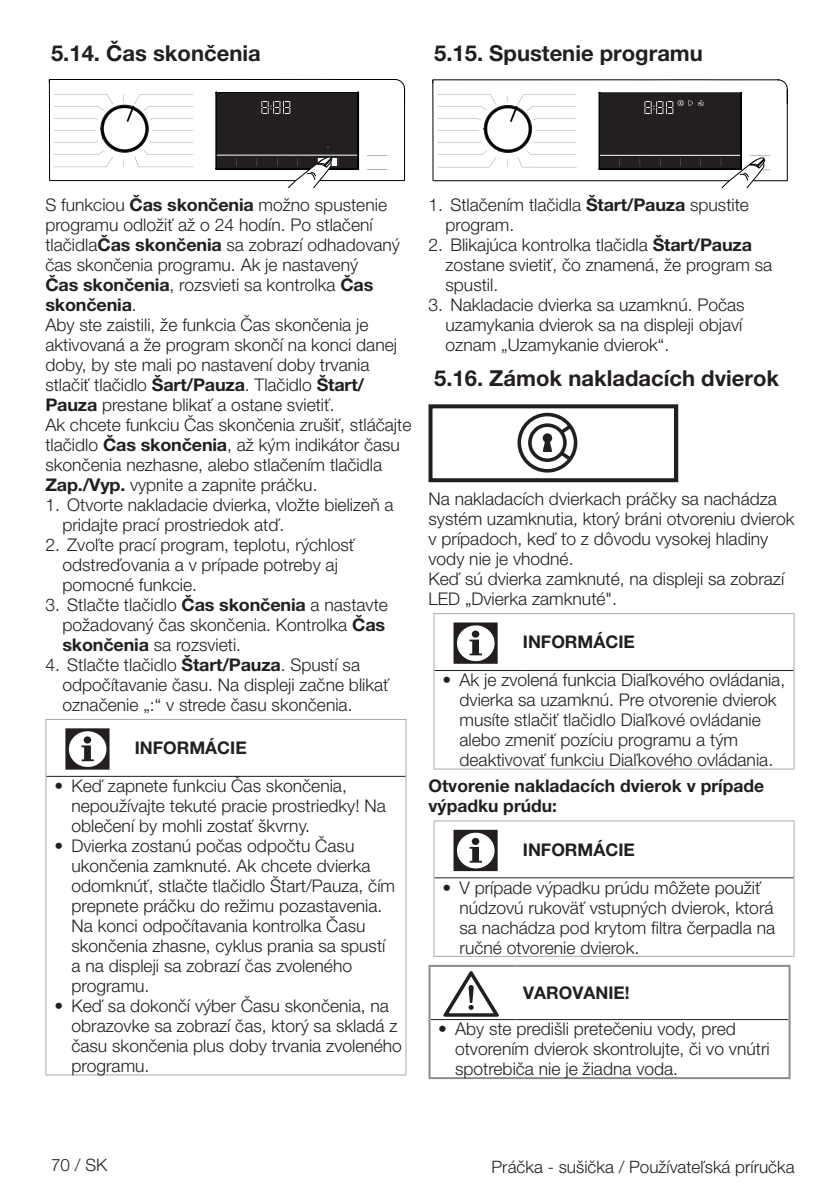
<style>
.page{position:relative;width:840px;height:1191px;background:#fff}
.page>*{position:absolute;margin:0;border:0;box-sizing:border-box;transform-origin:0 0}
.t1{font:60.8px "ZIWARNUN";color:#231f20;scale:1.05 1}
.t2{font:57px "ZIWARNUN";color:#231f20;scale:1.05 1}
.Konu_Baslik_ic{font:700 22px "Helvetica Neue LT Pro";color:#231f20}
.Normal_Yazi{font:300 17.4px/20px "Helvetica Neue LT Pro";color:#231f20}
.Girintili_Yazi{font:300 17.4px/20px "Helvetica Neue LT Pro";color:#231f20}
.Normal_Yazi_Bold__10{font:700 17.4px/20px "Helvetica Neue LT Pro";color:#231f20}
.TEHLİKE{font:700 17.4px "Helvetica Neue LT Pro";color:#231f20}
.t3{font:300 17.2px "Helvetica Neue LT Pro";color:#231f20}
.t4{font:300 6.6px "Soho Gothic Pro";color:#fff}
.s1{font-weight:700}
</style>
<div class="page">
<svg style="left:49px;top:79px;width:355px;height:109px"></svg>
<hr style="left:405px;top:776px;width:1px;height:298px;background:#a8a9ad">
<hr style="left:46px;top:776px;width:86px;height:1px;background:#231f20">
<hr style="left:132px;top:776px;width:273px;height:1px;background:#231f20">
<hr style="left:45px;top:719px;width:87px;height:1px;background:#a8a9ad">
<hr style="left:45px;top:720px;width:1px;height:56px;background:#a8a9ad">
<hr style="left:132px;top:719px;width:274px;height:1px;background:#a8a9ad">
<hr style="left:405px;top:720px;width:1px;height:56px;background:#a8a9ad">
<hr style="left:45px;top:776px;width:1px;height:298px;background:#a8a9ad">
<hr style="left:45px;top:1074px;width:87px;height:1px;background:#a8a9ad">
<hr style="left:132px;top:1074px;width:274px;height:1px;background:#a8a9ad">
<svg style="left:432px;top:79px;width:355px;height:109px"></svg>
<svg style="left:517px;top:412px;width:61px;height:61px"></svg>
<div style="left:428px;top:404px;width:249px;height:78px;border:4px solid #231f20"></div>
<hr style="left:793px;top:670px;width:1px;height:98px;background:#a8a9ad">
<hr style="left:434px;top:670px;width:85px;height:1px;background:#231f20">
<hr style="left:519px;top:670px;width:274px;height:1px;background:#231f20">
<hr style="left:433px;top:613px;width:86px;height:1px;background:#a8a9ad">
<hr style="left:433px;top:614px;width:1px;height:56px;background:#a8a9ad">
<hr style="left:519px;top:613px;width:275px;height:1px;background:#a8a9ad">
<hr style="left:793px;top:614px;width:1px;height:56px;background:#a8a9ad">
<hr style="left:433px;top:670px;width:1px;height:98px;background:#a8a9ad">
<hr style="left:433px;top:768px;width:86px;height:1px;background:#a8a9ad">
<hr style="left:519px;top:768px;width:275px;height:1px;background:#a8a9ad">
<hr style="left:793px;top:878px;width:1px;height:78px;background:#a8a9ad">
<hr style="left:434px;top:877px;width:85px;height:1px;background:#231f20">
<hr style="left:519px;top:877px;width:274px;height:1px;background:#231f20">
<hr style="left:433px;top:820px;width:86px;height:1px;background:#a8a9ad">
<hr style="left:433px;top:821px;width:1px;height:57px;background:#a8a9ad">
<hr style="left:519px;top:820px;width:275px;height:1px;background:#a8a9ad">
<hr style="left:793px;top:821px;width:1px;height:57px;background:#a8a9ad">
<hr style="left:433px;top:878px;width:1px;height:78px;background:#a8a9ad">
<hr style="left:433px;top:956px;width:86px;height:1px;background:#a8a9ad">
<hr style="left:519px;top:956px;width:275px;height:1px;background:#a8a9ad">
<hr style="left:788px;top:1019px;width:2px;height:58px;background:#8a8c8f">
<hr style="left:430px;top:1019px;width:85px;height:1px;background:#231f20">
<hr style="left:515px;top:1019px;width:273px;height:1px;background:#231f20">
<hr style="left:428px;top:965px;width:87px;height:2px;background:#8a8c8f">
<hr style="left:428px;top:967px;width:2px;height:52px;background:#8a8c8f">
<hr style="left:515px;top:965px;width:275px;height:2px;background:#8a8c8f">
<hr style="left:788px;top:967px;width:2px;height:52px;background:#8a8c8f">
<hr style="left:428px;top:1019px;width:2px;height:58px;background:#8a8c8f">
<hr style="left:428px;top:1077px;width:87px;height:2px;background:#8a8c8f">
<hr style="left:515px;top:1077px;width:275px;height:2px;background:#8a8c8f">
<p class="Konu_Baslik_ic" style="left:51px;top:40px;width:211px">5.14. Čas skončenia</p>
<p class="Konu_Baslik_ic" style="left:434px;top:40px;width:270px">5.15. Spustenie programu</p>
<p class="t4" style="left:326px;top:141px;width:4px">-</p>
<p class="Normal_Yazi" style="left:45px;top:194px;width:356px">S funkciou <span class="s1">Čas skončenia</span> možno spustenie programu odložiť až o 24 hodín. Po stlačení tlačidla<span class="s1">Čas skončenia</span> sa zobrazí odhadovaný čas skončenia programu. Ak je nastavený<br><span class="s1">Čas skončenia</span>, rozsvieti sa kontrolka <span class="s1">Čas skončenia</span>.</p>
<p class="Normal_Yazi" style="left:45px;top:314px;width:353px">Aby ste zaistili, že funkcia Čas skončenia je aktivovaná a že program skončí na konci danej doby, by ste mali po nastavení doby trvania stlačiť tlačidlo <span class="s1">Šart/Pauza</span>. Tlačidlo <span class="s1">Štart/ Pauza</span> prestane blikať a ostane svietiť.</p>
<p class="Normal_Yazi" style="left:45px;top:414px;width:367px">Ak chcete funkciu Čas skončenia zrušiť, stláčajte tlačidlo <span class="s1">Čas skončenia</span>, až kým indikátor času skončenia nezhasne, alebo stlačením tlačidla <span class="s1">Zap./Vyp.</span> vypnite a zapnite práčku.</p>
<p class="Girintili_Yazi" style="left:62px;top:494px;width:332px;text-indent:-17px">1. Otvorte nakladacie dvierka, vložte bielizeň a pridajte prací prostriedok atď.</p>
<p class="Girintili_Yazi" style="left:62px;top:534px;width:293px;text-indent:-17px">2. Zvoľte prací program, teplotu, rýchlosť odstreďovania a v prípade potreby aj pomocné funkcie.</p>
<p class="Girintili_Yazi" style="left:62px;top:594px;width:327px;text-indent:-17px">3. Stlačte tlačidlo <span class="s1">Čas skončenia</span> a nastavte požadovaný čas skončenia. Kontrolka <span class="s1">Čas skončenia</span> sa rozsvieti.</p>
<p class="Girintili_Yazi" style="left:62px;top:654px;width:328px;text-indent:-17px">4. Stlačte tlačidlo <span class="s1">Štart/Pauza</span>. Spustí sa odpočítavanie času. Na displeji začne blikať označenie „:“ v strede času skončenia.</p>
<p class="t1" style="left:62px;top:717px;width:53px">C</p>
<p class="TEHLİKE" style="left:135px;top:737px;width:113px">INFORMÁCIE</p>
<p class="Normal_Yazi" style="left:71px;top:775px;width:316px;text-indent:-17px">• Keď zapnete funkciu Čas skončenia, nepoužívajte tekuté pracie prostriedky! Na oblečení by mohli zostať škvrny.</p>
<p class="Normal_Yazi" style="left:71px;top:835px;width:325px;text-indent:-17px">• Dvierka zostanú počas odpočtu Času ukončenia zamknuté. Ak chcete dvierka odomknúť, stlačte tlačidlo Štart/Pauza, čím prepnete práčku do režimu pozastavenia.<br>Na konci odpočítavania kontrolka Času skončenia zhasne, cyklus prania sa spustí a na displeji sa zobrazí čas zvoleného programu.</p>
<p class="Normal_Yazi" style="left:71px;top:995px;width:332px;text-indent:-17px">• Keď sa dokončí výber Času skončenia, na obrazovke sa zobrazí čas, ktorý sa skladá z času skončenia plus doby trvania zvoleného programu.</p>
<p class="Girintili_Yazi" style="left:445px;top:194px;width:305px;text-indent:-17px">1. Stlačením tlačidla <span class="s1">Štart/Pauza</span> spustite program.</p>
<p class="Girintili_Yazi" style="left:445px;top:234px;width:328px;text-indent:-17px">2. Blikajúca kontrolka tlačidla <span class="s1">Štart/Pauza </span>zostane svietiť, čo znamená, že program sa spustil.</p>
<p class="Girintili_Yazi" style="left:445px;top:294px;width:300px;text-indent:-17px">3. Nakladacie dvierka sa uzamknú. Počas uzamykania dvierok sa na displeji objaví oznam „Uzamykanie dvierok“.</p>
<p class="Konu_Baslik_ic" style="left:434px;top:365px;width:346px">5.16. Zámok nakladacích dvierok</p>
<p class="Normal_Yazi" style="left:428px;top:488px;width:367px">Na nakladacích dvierkach práčky sa nachádza systém uzamknutia, ktorý bráni otvoreniu dvierok v prípadoch, keď to z dôvodu vysokej hladiny vody nie je vhodné.</p>
<p class="Normal_Yazi" style="left:428px;top:568px;width:357px">Keď sú dvierka zamknuté, na displeji sa zobrazí<br>LED „Dvierka zamknuté".</p>
<p class="t1" style="left:449px;top:611px;width:53px">C</p>
<p class="TEHLİKE" style="left:522px;top:631px;width:113px">INFORMÁCIE</p>
<p class="Normal_Yazi" style="left:459px;top:669px;width:327px;text-indent:-17px">• Ak je zvolená funkcia Diaľkového ovládania, dvierka sa uzamknú. Pre otvorenie dvierok musíte stlačiť tlačidlo Diaľkové ovládanie alebo zmeniť pozíciu programu a tým deaktivovať funkciu Diaľkového ovládania.</p>
<p class="Normal_Yazi_Bold__10" style="left:428px;top:776px;width:337px">Otvorenie nakladacích dvierok v prípade výpadku prúdu:</p>
<p class="t1" style="left:449px;top:818px;width:53px">C</p>
<p class="TEHLİKE" style="left:522px;top:839px;width:113px">INFORMÁCIE</p>
<p class="Normal_Yazi" style="left:459px;top:877px;width:317px;text-indent:-17px">• V prípade výpadku prúdu môžete použiť núdzovú rukoväť vstupných dvierok, ktorá sa nachádza pod krytom filtra čerpadla na ručné otvorenie dvierok.</p>
<p class="t2" style="left:443px;top:963px;width:57px">A</p>
<p class="TEHLİKE" style="left:523px;top:982px;width:108px">VAROVANIE!</p>
<p class="Normal_Yazi" style="left:455px;top:1018px;width:316px;text-indent:-17px">• Aby ste predišli pretečeniu vody, pred otvorením dvierok skontrolujte, či vo vnútri spotrebiča nie je žiadna voda.</p>
<p class="t3" style="left:51px;top:1154px;width:58px">70 / SK</p>
<p class="t3" style="left:491px;top:1156px;width:304px">Práčka - sušička / Používateľská príručka</p>
</div>
